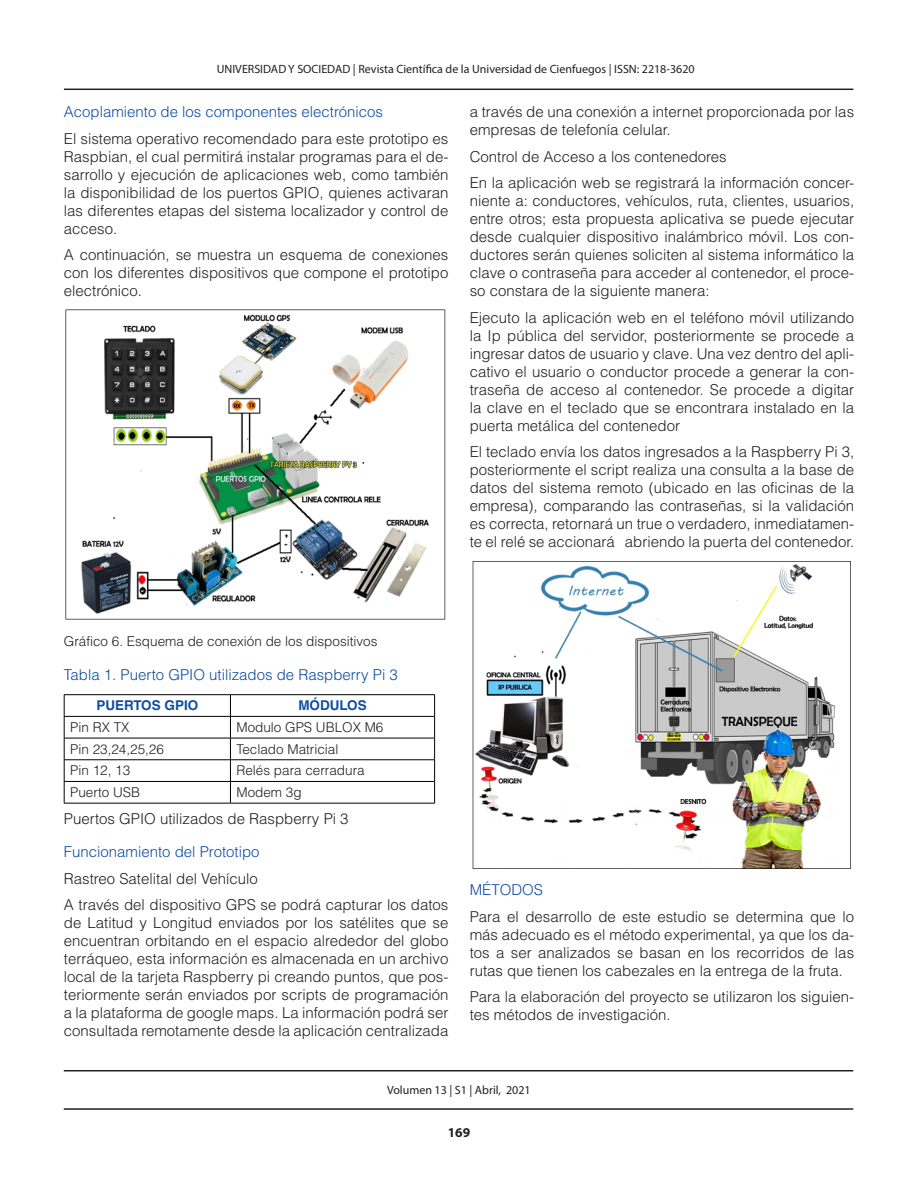
<style>
.page{position:relative;width:918px;height:1188px;background:#fff}
.page>*{position:absolute;margin:0;border:0;box-sizing:border-box;transform-origin:0 0}
.TEXTO{font:300 15px/18px "Helvetica LT Std";color:#231f20;text-align:justify}
.TITULOS_AZUL{font:300 15px "Helvetica LT Std";color:#0d4da1}
.textos_tabla{font:300 13.5px "Helvetica LT Std";color:#231f20}
.pie_de_foto{font:300 13.5px "Helvetica LT Std";color:#231f20}
.textos_tabla_-_Títul{font:700 13.5px "Helvetica LT Std";color:#0d4da1}
.t1{font:700 13.5px "Myriad Pro";color:#231f20}
.t2{font:12px "Myriad Pro";color:#231f20}
</style>
<div class="page">
<hr style="left:64px;top:89px;width:789px;height:1px;background:#231f20">
<hr style="left:64px;top:1108px;width:789px;height:2px;background:#231f20">
<hr style="left:64px;top:1070px;width:789px;height:1px;background:#231f20">
<img style="left:65px;top:309px;width:381px;height:311px">
<hr style="left:64px;top:694px;width:166px;height:1px;background:#000">
<hr style="left:230px;top:694px;width:205px;height:1px;background:#000">
<hr style="left:64px;top:716px;width:166px;height:1px;background:#000">
<hr style="left:230px;top:716px;width:205px;height:1px;background:#000">
<hr style="left:64px;top:738px;width:166px;height:1px;background:#000">
<hr style="left:230px;top:738px;width:205px;height:1px;background:#000">
<hr style="left:64px;top:759px;width:166px;height:1px;background:#000">
<hr style="left:230px;top:759px;width:205px;height:1px;background:#000">
<hr style="left:64px;top:781px;width:166px;height:1px;background:#000">
<hr style="left:230px;top:781px;width:205px;height:1px;background:#000">
<hr style="left:64px;top:803px;width:166px;height:1px;background:#000">
<hr style="left:230px;top:803px;width:205px;height:1px;background:#000">
<svg style="left:64px;top:695px;width:1px;height:108px"></svg>
<svg style="left:230px;top:695px;width:1px;height:108px"></svg>
<svg style="left:434px;top:695px;width:1px;height:108px"></svg>
<img style="left:472px;top:561px;width:379px;height:308px">
<p class="t2" style="left:217px;top:61px;width:479px">UNIVERSIDAD Y SOCIEDAD | Revista Científica de la Universidad de Cienfuegos | ISSN: 2218-3620</p>
<p class="TITULOS_AZUL" style="left:64px;top:102px;width:321px">Acoplamiento de los componentes electrónicos</p>
<p class="TEXTO" style="left:64px;top:129px;width:386px">El sistema operativo recomendado para este prototipo es Raspbian, el cual permitirá instalar programas para el de&shy;sarrollo y ejecución de aplicaciones web, como también la disponibilidad de los puertos GPIO, quienes activaran las diferentes etapas del sistema localizador y control de acceso.</p>
<p class="TEXTO" style="left:64px;top:246px;width:386px">A continuación, se muestra un esquema de conexiones con los diferentes dispositivos que compone el prototipo electrónico.</p>
<p class="TEXTO" style="left:470px;top:103px;width:386px">a través de una conexión a internet proporcionada por las empresas de telefonía celular.</p>
<p class="TEXTO" style="left:470px;top:147px;width:259px">Control de Acceso a los contenedores</p>
<p class="TEXTO" style="left:470px;top:174px;width:386px">En la aplicación web se registrará la información concer&shy;niente a: conductores, vehículos, ruta, clientes, usuarios, entre otros; esta propuesta aplicativa se puede ejecutar desde cualquier dispositivo inalámbrico móvil. Los con&shy;ductores serán quienes soliciten al sistema informático la clave o contraseña para acceder al contenedor, el proce&shy;so constara de la siguiente manera:</p>
<p class="TEXTO" style="left:470px;top:308px;width:386px">Ejecuto la aplicación web en el teléfono móvil utilizando la Ip pública del servidor, posteriormente se procede a ingresar datos de usuario y clave. Una vez dentro del apli&shy;cativo el usuario o conductor procede a generar la con&shy;traseña de acceso al contenedor. Se procede a digitar la clave en el teclado que se encontrara instalado en la puerta metálica del contenedor</p>
<p class="TEXTO" style="left:470px;top:443px;width:386px">El teclado envía los datos ingresados a la Raspberry Pi 3, posteriormente el script realiza una consulta a la base de datos del sistema remoto (ubicado en las oficinas de la empresa), comparando las contraseñas, si la validación es correcta, retornará un true o verdadero, inmediatamen&shy;te el relé se accionará abriendo la puerta del contenedor.</p>
<p class="pie_de_foto" style="left:64px;top:633px;width:315px">Gráfico 6. Esquema de conexión de los dispositivos</p>
<p class="TITULOS_AZUL" style="left:64px;top:665px;width:335px">Tabla 1. Puerto GPIO utilizados de Raspberry Pi 3</p>
<p class="textos_tabla_-_Títul" style="left:96px;top:697px;width:103px">PUERTOS GPIO</p>
<p class="textos_tabla_-_Títul" style="left:298px;top:697px;width:70px">MÓDULOS</p>
<p class="textos_tabla" style="left:70px;top:719px;width:61px">Pin RX TX</p>
<p class="textos_tabla" style="left:236px;top:719px;width:149px">Modulo GPS UBLOX M6</p>
<p class="textos_tabla" style="left:70px;top:741px;width:95px">Pin 23,24,25,26</p>
<p class="textos_tabla" style="left:236px;top:741px;width:104px">Teclado Matricial</p>
<p class="textos_tabla" style="left:70px;top:762px;width:62px">Pin 12, 13</p>
<p class="textos_tabla" style="left:236px;top:762px;width:130px">Relés para cerradura</p>
<p class="textos_tabla" style="left:70px;top:784px;width:72px">Puerto USB</p>
<p class="textos_tabla" style="left:236px;top:784px;width:67px">Modem 3g</p>
<p class="TEXTO" style="left:64px;top:809px;width:286px">Puertos GPIO utilizados de Raspberry Pi 3</p>
<p class="TITULOS_AZUL" style="left:64px;top:843px;width:197px">Funcionamiento del Prototipo</p>
<p class="TEXTO" style="left:64px;top:869px;width:195px">Rastreo Satelital del Vehículo</p>
<p class="TEXTO" style="left:64px;top:896px;width:386px">A través del dispositivo GPS se podrá capturar los datos de Latitud y Longitud enviados por los satélites que se encuentran orbitando en el espacio alrededor del globo terráqueo, esta información es almacenada en un archivo local de la tarjeta Raspberry pi creando puntos, que pos&shy;teriormente serán enviados por scripts de programación a la plataforma de google maps. La información podrá ser consultada remotamente desde la aplicación centralizada</p>
<p class="TITULOS_AZUL" style="left:470px;top:880px;width:75px">MÉTODOS</p>
<p class="TEXTO" style="left:470px;top:907px;width:386px">Para el desarrollo de este estudio se determina que lo más adecuado es el método experimental, ya que los da&shy;tos a ser analizados se basan en los recorridos de las rutas que tienen los cabezales en la entrega de la fruta.</p>
<p class="TEXTO" style="left:470px;top:988px;width:386px">Para la elaboración del proyecto se utilizaron los siguien&shy;tes métodos de investigación.</p>
<p class="t2" style="left:387px;top:1083px;width:145px">Volumen 13 | S1 | Abril, 2021</p>
<p class="t1" style="left:448px;top:1124px;width:24px">169</p>
</div>
